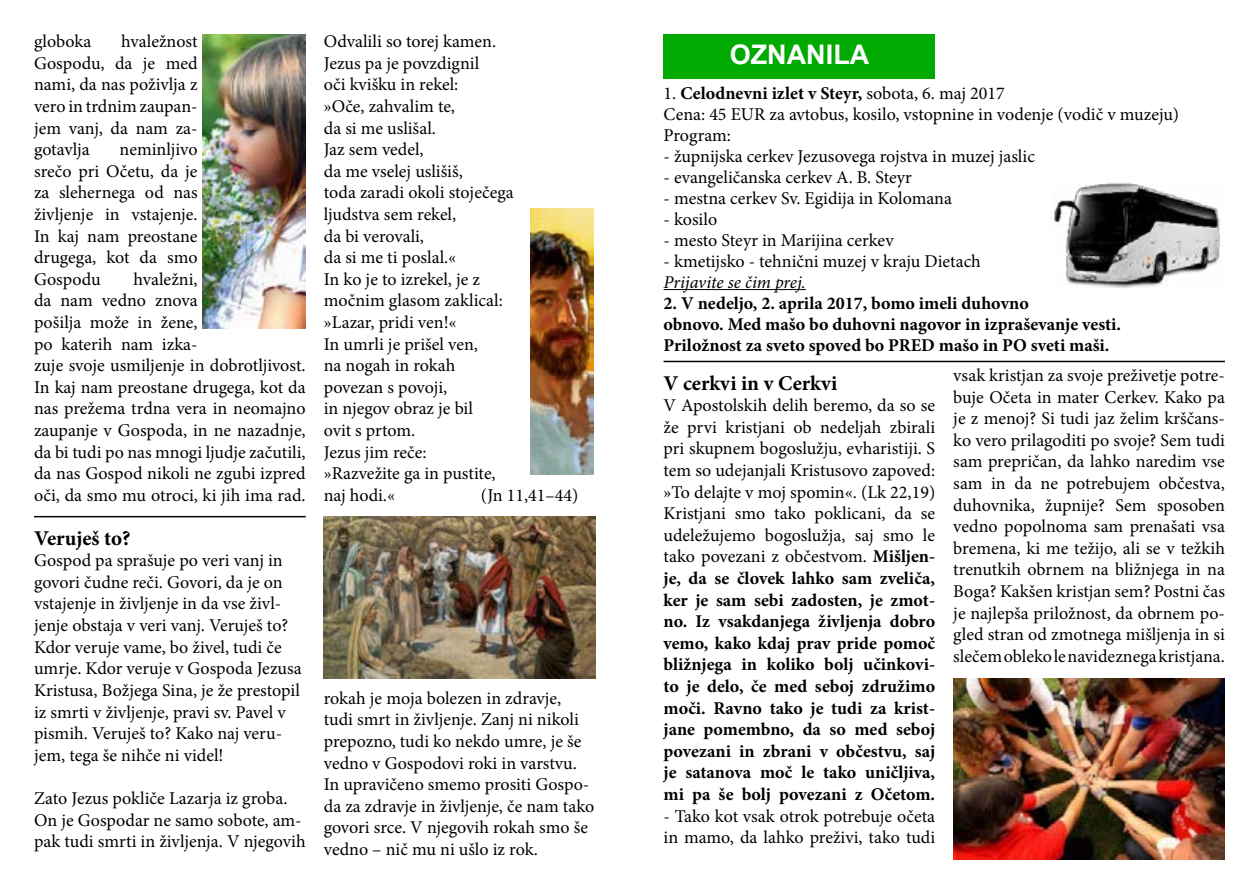
<style>
.page{position:relative;width:1259px;height:893px;background:#fff}
.page>*{position:absolute;margin:0;border:0;box-sizing:border-box;transform-origin:0 0}
.t1{font:700 27px "Arial";color:#fff}
.t2{font:700 21px "Minion Pro";color:#000}
.t3{font:18px/21.6px "Minion Pro";color:#000}
.t4{font:700 18px/21.6px "Minion Pro";color:#000}
.t5{font:italic 18px "Minion Pro";letter-spacing:-.005em;color:#000}
.s1{font-weight:700}
.s2{font-weight:400}
</style>
<div class="page">
<div style="left:663px;top:34px;width:272px;height:44px;background:#0a0"></div>
<hr style="left:663px;top:289px;width:143px;height:1px;background:#000">
<img style="left:1050px;top:183px;width:171px;height:105px">
<hr style="left:663px;top:361px;width:562px;height:1px;background:#000">
<img style="left:203px;top:34px;width:103px;height:295px">
<hr style="left:34px;top:516px;width:272px;height:1px;background:#000">
<img style="left:324px;top:517px;width:271px;height:161px">
<img style="left:953px;top:678px;width:272px;height:182px">
<img style="left:530px;top:209px;width:63px;height:265px">
<p class="t3" style="left:34px;top:31px;width:165px;text-align:justify;text-indent:87px">hvaležnost Gospodu, da je med nami, da nas poživlja z vero in trdnim zaupan&shy;jem vanj, da nam za&shy;gotavlja</p>
<p class="t3" style="left:34px;top:31px;width:59px">globoka</p>
<p class="t3" style="left:34px;top:139px;width:165px;text-align:justify;text-indent:86px">neminljivo srečo pri Očetu, da je za slehernega od nas življenje in vstajenje.<br>In kaj nam preostane drugega, kot da smo Gospodu</p>
<p class="t3" style="left:34px;top:268px;width:273px;text-indent:99px">hvaležni,<br>da nam vedno znova<br>pošilja može in žene,<br>po katerih nam izka-<br>zuje svoje usmiljenje in dobrotljivost.<br>In kaj nam preostane drugega, kot da nas prežema trdna vera in neomajno zaupanje v Gospoda, in ne nazadnje, da bi tudi po nas mnogi ljudje začutili, da nas Gospod nikoli ne zgubi izpred oči, da smo mu otroci, ki jih ima rad.</p>
<p class="t2" style="left:34px;top:523px;width:98px">Veruješ to?</p>
<p class="t3" style="left:34px;top:550px;width:269px">Gospod pa sprašuje po veri vanj in govori čudne reči. Govori, da je on vstajenje in življenje in da vse živl&shy;jenje obstaja v veri vanj. Veruješ to?<br>Kdor veruje vame, bo živel, tudi če umrje. Kdor veruje v Gospoda Jezusa Kristusa, Božjega Sina, je že prestopil iz smrti v življenje, pravi sv. Pavel v pismih. Veruješ to? Kako naj veru&shy;jem, tega še nihče ni videl!</p>
<p class="t3" style="left:34px;top:787px;width:273px">Zato Jezus pokliče Lazarja iz groba.<br>On je Gospodar ne samo sobote, am&shy;pak tudi smrti in življenja. V njegovih</p>
<p class="t3" style="left:324px;top:31px;width:191px">Odvalili so torej kamen.<br>Jezus pa je povzdignil<br>oči kvišku in rekel:<br>»Oče, zahvalim te,<br>da si me uslišal.<br>Jaz sem vedel,<br>da me vselej uslišiš,<br>toda zaradi okoli stoječega ljudstva sem rekel,<br>da bi verovali,<br>da si me ti poslal.«<br>In ko je to izrekel, je z močnim glasom zaklical: »Lazar, pridi ven!«<br>In umrli je prišel ven,<br>na nogah in rokah povezan s povoji,<br>in njegov obraz je bil<br>ovit s prtom.<br>Jezus jim reče:<br>»Razvežite ga in pustite, naj hodi.«</p>
<p class="t3" style="left:481px;top:484px;width:99px">(Jn 11,41–44)</p>
<p class="t3" style="left:324px;top:687px;width:272px">rokah je moja bolezen in zdravje, tudi smrt in življenje. Zanj ni nikoli prepozno, tudi ko nekdo umre, je še vedno v Gospodovi roki in varstvu.<br>In upravičeno smemo prositi Gospo&shy;da za zdravje in življenje, če nam tako govori srce. V njegovih rokah smo še vedno – nič mu ni ušlo iz rok.</p>
<h1 class="t1" style="left:730px;top:36px;width:141px">OZNANILA</h1>
<p class="t3" style="left:663px;top:83px;width:517px;line-height:21px">1. <span class="s1">Celodnevni izlet v Steyr,</span> sobota, 6. maj 2017<br>Cena: 45 EUR za avtobus, kosilo, vstopnine in vodenje (vodič v muzeju)<br>Program:</p>
<p class="t3" style="left:663px;top:145px;width:373px">- župnijska cerkev Jezusovega rojstva in muzej jaslic</p>
<p class="t3" style="left:663px;top:166px;width:250px">- evangeličanska cerkev A. B. Steyr</p>
<p class="t3" style="left:663px;top:187px;width:290px">- mestna cerkev Sv. Egidija in Kolomana</p>
<p class="t3" style="left:663px;top:208px;width:55px">- kosilo</p>
<p class="t3" style="left:663px;top:229px;width:232px">- mesto Steyr in Marijina cerkev</p>
<p class="t3" style="left:663px;top:250px;width:319px">- kmetijsko - tehnični muzej v kraju Dietach</p>
<p class="t5" style="left:663px;top:270px;width:144px">Prijavite se čim prej.</p>
<p class="t4" style="left:663px;top:292px;width:459px;line-height:21px">2. V nedeljo, 2. aprila 2017, bomo imeli duhovno<br>obnovo. Med mašo bo duhovni nagovor in izpraševanje vesti.<br>Priložnost za sveto spoved bo PRED mašo in PO sveti maši.</p>
<p class="t2" style="left:663px;top:368px;width:175px">V cerkvi in v Cerkvi</p>
<p class="t4" style="left:663px;top:394px;width:273px;text-align:justify"><span class="s2">V Apostolskih delih beremo, da so se že prvi kristjani ob nedeljah zbirali pri skupnem bogoslužju, evharistiji. S tem so udejanjali Kristusovo zapoved: »To delajte v moj spomin«. (Lk 22,19)<br>Kristjani smo tako poklicani, da se udeležujemo bogoslužja, saj smo le tako povezani z občestvom.</span> Mišljen&shy;je, da se človek lahko sam zveliča, ker je sam sebi zadosten, je zmot&shy;no. Iz vsakdanjega življenja dobro vemo, kako kdaj prav pride pomoč bližnjega in koliko bolj učinkovi&shy;to je delo, če med seboj združimo moči. Ravno tako je tudi za krist&shy;jane pomembno, da so med seboj povezani in zbrani v občestvu, saj je satanova moč le tako uničljiva, mi pa še bolj povezani z Očetom.</p>
<p class="t3" style="left:663px;top:805px;width:273px">- Tako kot vsak otrok potrebuje očeta in mamo, da lahko preživi, tako tudi</p>
<p class="t3" style="left:953px;top:364px;width:273px;text-align:justify">vsak kristjan za svoje preživetje potre&shy;buje Očeta in mater Cerkev. Kako pa je z menoj? Si tudi jaz želim krščans&shy;ko vero prilagoditi po svoje? Sem tudi sam prepričan, da lahko naredim vse sam in da ne potrebujem občestva, duhovnika, župnije? Sem sposoben vedno popolnoma sam prenašati vsa bremena, ki me težijo, ali se v težkih trenutkih obrnem na bližnjega in na Boga? Kakšen kristjan sem? Postni čas je najlepša priložnost, da obrnem po&shy;gled stran od zmotnega mišljenja in si slečem obleko le navideznega kristjana.</p>
</div>
